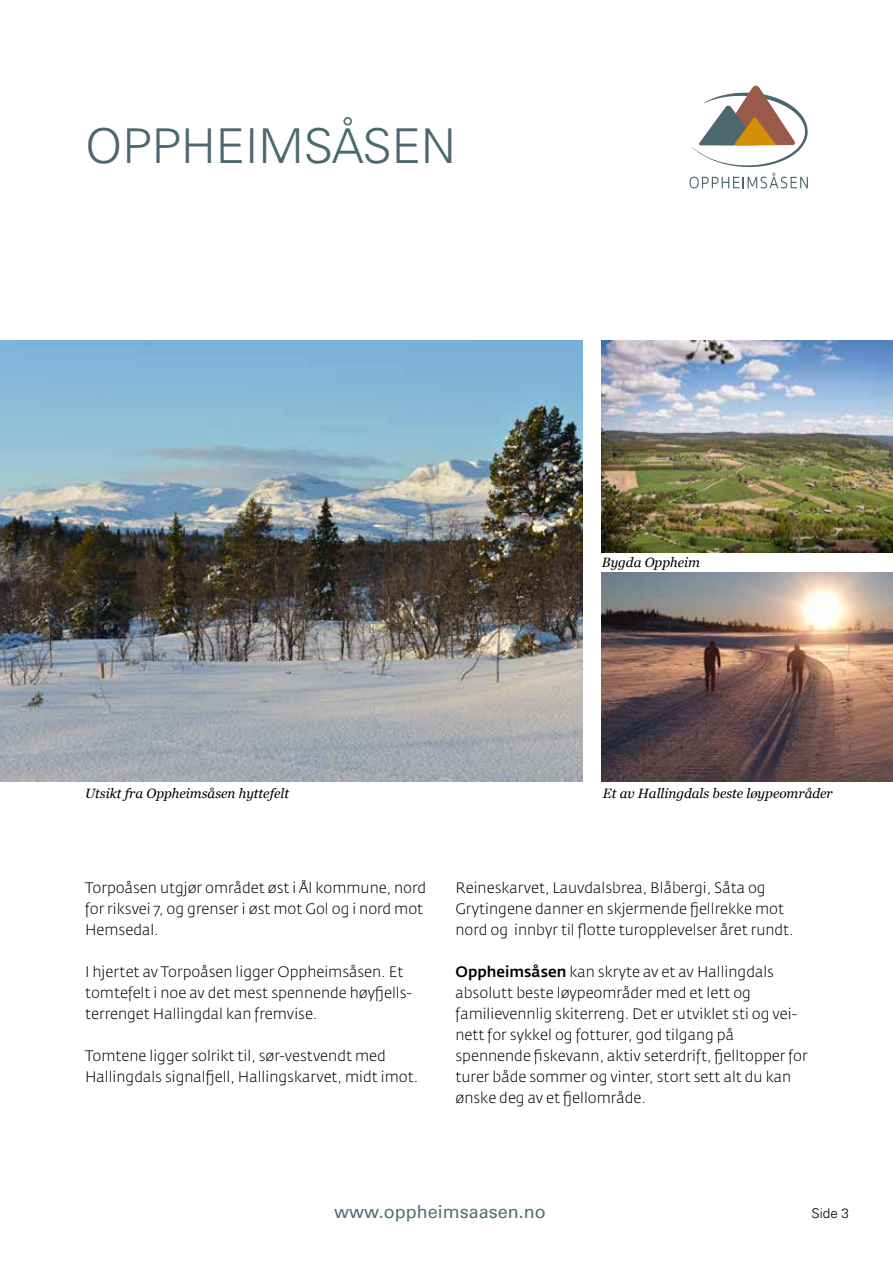
<style>
.page{position:relative;width:893px;height:1263px;background:#fff}
.page>*{position:absolute;margin:0;border:0;box-sizing:border-box;transform-origin:0 0}
.t1{font:300 48px "Univers LT Std";color:#4c686e}
.t2{font:18px "Univers LT Std";color:#527076}
.t3{font:300 15px/21px "Fedra Sans Std";color:#000}
.t4{font:italic 13.5px "Georgia";color:#000}
.t5{font:300 13.5px "Univers LT Std";color:#000}
.s1{font-weight:500}
</style>
<div class="page">
<svg style="left:689px;top:173px;width:119px;height:15px"></svg>
<svg style="left:690px;top:85px;width:118px;height:82px"></svg>
<img style="left:0;top:340px;width:583px;height:442px">
<img style="left:602px;top:573px;width:291px;height:209px">
<img style="left:602px;top:340px;width:291px;height:213px">
<h1 class="t1" style="left:85px;top:117px;width:372px">OPPHEIMSÅSEN</h1>
<p class="t4" style="left:602px;top:553px;width:100px">Bygda Oppheim</p>
<p class="t4" style="left:85px;top:784px;width:205px">Utsikt fra Oppheimsåsen hyttefelt</p>
<p class="t4" style="left:603px;top:784px;width:231px">Et av Hallingdals beste løypeområder</p>
<p class="t3" style="left:85px;top:877px;width:343px">Torpoåsen utgjør området øst i Ål kommune, nord for riksvei 7, og grenser i øst mot Gol og i nord mot<br>Hemsedal.</p>
<p class="t3" style="left:85px;top:961px;width:328px">I hjertet av Torpoåsen ligger Oppheimsåsen. Et tomtefelt i noe av det mest spennende høyfjells&shy;terrenget Hallingdal kan fremvise.</p>
<p class="t3" style="left:85px;top:1045px;width:335px">Tomtene ligger solrikt til, sør-vestvendt med<br>Hallingdals signalfjell, Hallingskarvet, midt imot.</p>
<p class="t3" style="left:455px;top:877px;width:340px">Reineskarvet, Lauvdalsbrea, Blåbergi, Såta og<br>Grytingene danner en skjermende fjellrekke mot nord og innbyr til flotte turopplevelser året rundt.</p>
<p class="t3" style="left:455px;top:961px;width:354px"><span class="s1">Oppheimsåsen</span> kan skryte av et av Hallingdals absolutt beste løypeområder med et lett og familievennlig skiterreng. Det er utviklet sti og vei&shy;nett for sykkel og fotturer, god tilgang på spennende fiskevann, aktiv seterdrift, fjelltopper for turer både sommer og vinter, stort sett alt du kan ønske deg av et fjellområde.</p>
<p class="t2" style="left:334px;top:1201px;width:213px">www.oppheimsaasen.no</p>
<p class="t5" style="left:812px;top:1205px;width:39px">Side 3</p>
</div>
